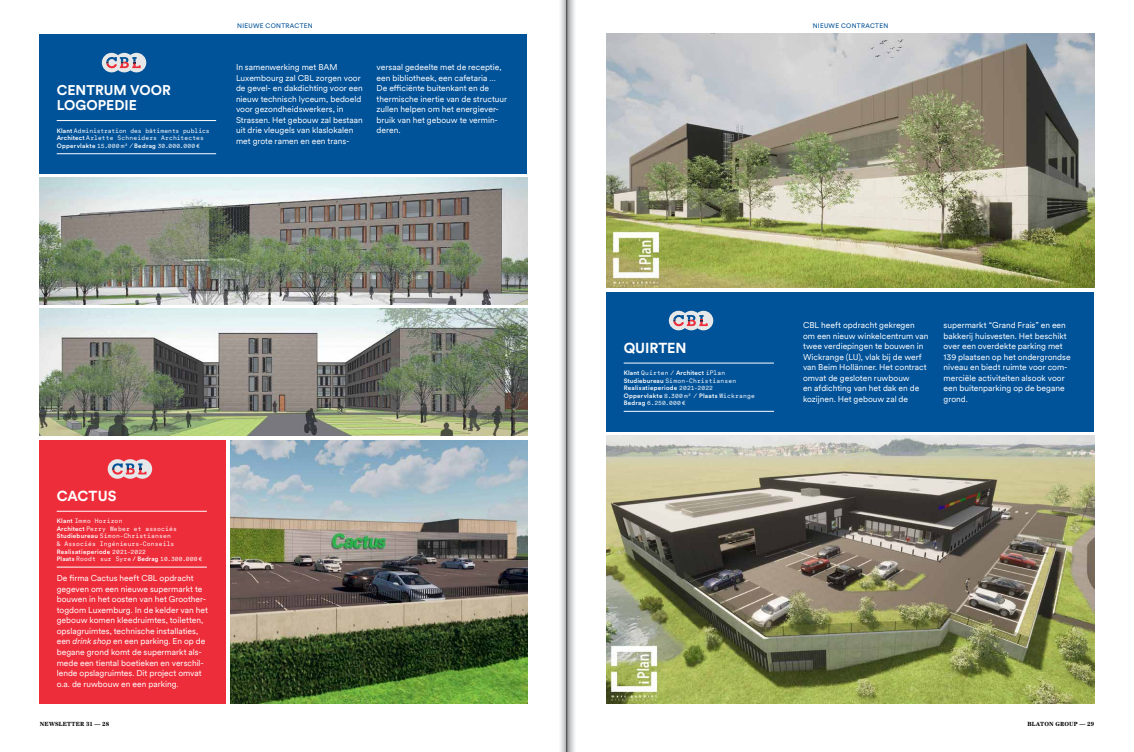
<style>
.page{position:relative;width:1134px;height:752px;background:#fff}
.page>*{position:absolute;margin:0;border:0;box-sizing:border-box;transform-origin:0 0}
.t1{font:700 14.4px "Circular Std";letter-spacing:-.005em;color:#fff}
.t2{font:700 14px/15.4px "Circular Std";color:#fff}
.t3{font:8.5px/10.5px "Circular LL";color:#fff}
.t4{font:6.5px "Circular Std";letter-spacing:.035em;color:#005299}
.t5{font:6.3px/7.5px "Circular Mono LL";letter-spacing:.025em;color:#fff}
.t6{font:500 6.3px/7.6px "Circular Std";letter-spacing:.035em;color:#fff}
.t7{font:700 6px "Century IT Cby BT";letter-spacing:.025em;color:#000}
.s1{font-family:"Circular Std";font-weight:500}
.s2{font-family:"Circular Mono LL";font-weight:400}
.s3{font-style:italic}
</style>
<div class="page">
<img style="left:607px;top:435px;width:487px;height:268px">
<img style="left:607px;top:34px;width:487px;height:253px">
<div style="left:607px;top:292px;width:487px;height:139px;background:#005299"></div>
<hr style="left:624px;top:362px;width:150px;height:1px;background:#fff">
<hr style="left:624px;top:411px;width:150px;height:1px;background:#fff">
<div style="left:694px;top:310px;width:19px;height:20px;background:#e6e7e8;border-radius:50%"></div>
<div style="left:681px;top:310px;width:20px;height:20px;background:#e6e7e8;border-radius:50%"></div>
<svg style="left:669px;top:310px;width:19px;height:20px"></svg>
<svg style="left:673px;top:315px;width:35px;height:11px"></svg>
<img style="left:230px;top:440px;width:297px;height:263px">
<div style="left:40px;top:440px;width:186px;height:263px;background:#ee2d3a"></div>
<hr style="left:57px;top:510px;width:150px;height:1px;background:#fff">
<hr style="left:57px;top:566px;width:150px;height:1px;background:#fff">
<div style="left:133px;top:459px;width:19px;height:19px;background:#e6e7e8;border-radius:50%"></div>
<svg style="left:120px;top:459px;width:20px;height:19px"></svg>
<div style="left:108px;top:459px;width:19px;height:19px;background:#e6e7e8;border-radius:50%"></div>
<svg style="left:112px;top:463px;width:35px;height:11px"></svg>
<img style="left:40px;top:177px;width:487px;height:127px">
<img style="left:40px;top:308px;width:487px;height:127px">
<div style="left:40px;top:34px;width:487px;height:139px;background:#005299"></div>
<hr style="left:57px;top:120px;width:159px;height:1px;background:#fff">
<hr style="left:57px;top:153px;width:159px;height:1px;background:#fff">
<div style="left:127px;top:53px;width:19px;height:19px;background:#e6e7e8;border-radius:50%"></div>
<div style="left:115px;top:53px;width:19px;height:19px;background:#e6e7e8;border-radius:50%"></div>
<div style="left:102px;top:53px;width:19px;height:19px;background:#e6e7e8;border-radius:50%"></div>
<svg style="left:106px;top:57px;width:35px;height:11px"></svg>
<svg style="left:560px;top:0;width:7px;height:751px"></svg>
<svg style="left:567px;top:0;width:8px;height:751px"></svg>
<h2 class="t2" style="left:57px;top:82px;width:112px">CENTRUM VOOR<br>LOGOPEDIE</h2>
<p class="t5" style="left:57px;top:126px;width:154px"><span class="s1">Klant</span> Administration des bâtiments publics<br><span class="s1">Architect</span> Arlette Schneiders Architectes<br><span class="s1">Oppervlakte</span> 15.000 m² / <span class="s1">Bedrag</span> 30.000.000 €</p>
<p class="t4" style="left:237px;top:22px;width:11px">NIEUWE</p>
<p class="t4" style="left:266px;top:22px;width:6px">CONTR</p>
<p class="t4" style="left:290px;top:22px;width:10px">ACTEN</p>
<p class="t4" style="left:813px;top:22px;width:11px">NIEUWE</p>
<p class="t4" style="left:841px;top:22px;width:6px">CONTR</p>
<p class="t4" style="left:865px;top:22px;width:10px">ACTEN</p>
<p class="t3" style="left:236px;top:61px;width:128px">In samenwerking met BAM<br>Luxembourg zal CBL zorgen voor de gevel- en dakdichting voor een nieuw technisch lyceum, bedoeld voor gezondheidswerkers, in<br>Strassen. Het gebouw zal bestaan uit drie vleugels van klaslokalen met grote ramen en een trans-</p>
<p class="t3" style="left:377px;top:61px;width:132px">versaal gedeelte met de receptie, een bibliotheek, een cafetaria …<br>De efficiënte buitenkant en de thermische inertie van de structuur zullen helpen om het energiever&shy;bruik van het gebouw te vermin&shy;deren.</p>
<h1 class="t1" style="left:57px;top:486px;width:59px">CACTUS</h1>
<p class="t5" style="left:57px;top:517px;width:122px"><span class="s1">Klant</span> Immo Horizon<br><span class="s1">Architect</span> Perry Weber et associés<br><span class="s1">Studiebureau</span> Simon-Christiansen<br>&amp; Associés Ingénieurs-Conseils</p>
<p class="t6" style="left:57px;top:547px;width:91px">Realisatieperiode <span class="s2">2021-2022</span></p>
<p class="t5" style="left:57px;top:554px;width:147px"><span class="s1">Plaats</span> Roodt sur Syre <span class="s1">/ Bedrag</span> 10.300.000 €</p>
<p class="t3" style="left:57px;top:572px;width:153px">De firma Cactus heeft CBL opdracht gegeven om een nieuwe supermarkt te bouwen in het oosten van het Groother&shy;togdom Luxemburg. In de kelder van het gebouw komen kleedruimtes, toiletten, opslagruimtes, technische installaties, een <span class="s3">drink shop</span> en een parking. En op de begane grond komt de supermarkt als&shy;mede een tiental boetieken en verschil&shy;lende opslagruimtes. Dit project omvat o.a. de ruwbouw en een parking.</p>
<h1 class="t1" style="left:624px;top:338px;width:62px">QUIRTEN</h1>
<p class="t6" style="left:624px;top:369px;width:103px">Klant <span class="s2">Quirten /</span> Architect <span class="s2">iPlan</span></p>
<p class="t5" style="left:624px;top:376px;width:114px"><span class="s1">Studiebureau</span> Simon-Christiansen</p>
<p class="t6" style="left:624px;top:384px;width:133px">Realisatieperiode <span class="s2">2021-2022<br></span>Oppervlakte <span class="s2">8.300 m² /</span> Plaats <span class="s2">Wickrange</span></p>
<p class="t5" style="left:624px;top:399px;width:63px"><span class="s1">Bedrag</span> 6.250.000 €</p>
<p class="t3" style="left:803px;top:319px;width:127px">CBL heeft opdracht gekregen om een nieuw winkelcentrum van twee verdiepingen te bouwen in<br>Wickrange (LU), vlak bij de werf van Beim Hollänner. Het contract omvat de gesloten ruwbouw<br>en afdichting van het dak en de kozijnen. Het gebouw zal de</p>
<p class="t3" style="left:944px;top:319px;width:128px">supermarkt “Grand Frais” en een bakkerij huisvesten. Het beschikt over een overdekte parking met<br>139 plaatsen op het ondergrondse niveau en biedt ruimte voor com&shy;merciële activiteiten alsook voor een buitenparking op de begane grond.</p>
<p class="t7" style="left:40px;top:720px;width:71px">NEWSLETTER 31 — 28</p>
<p class="t7" style="left:1027px;top:720px;width:68px">BLATON GROUP — 29</p>
</div>
